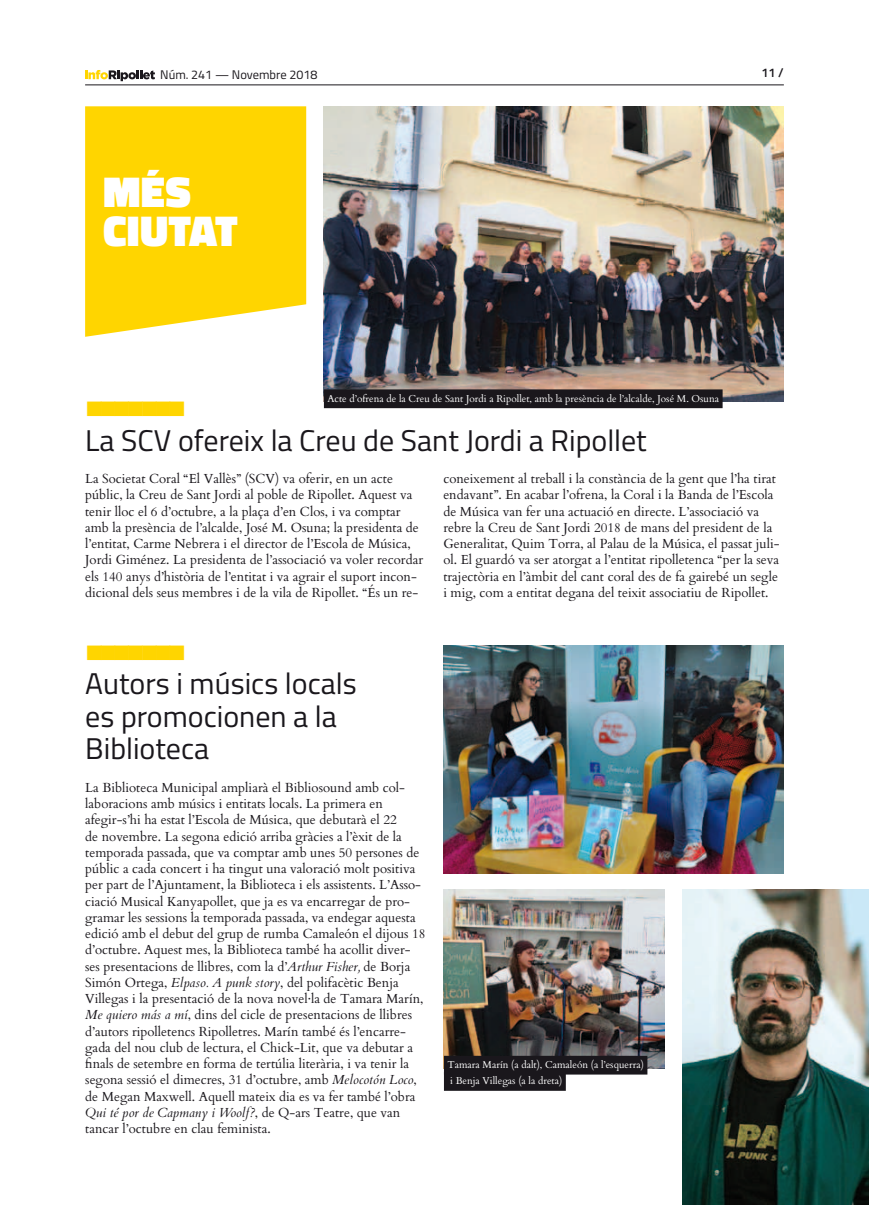
<style>
.page{position:relative;width:869px;height:1205px;background:#fff}
.page>*{position:absolute;margin:0;border:0;box-sizing:border-box;transform-origin:0 0}
.t1{font:900 43.75px/38.8px "Titillium";color:#fff}
.t2{font:30px/32.5px "Titillium";color:#1a171c}
.t3{font:25px "Wingdings";color:#ffd500}
.t4{font:13.12px/16.2px "Cardo";color:#1a171c}
.t5{font:12.5px "Titillium";color:#1a171c}
.t6{font:600 12.5px "Titillium";color:#1a171c}
.t7{font:10px/16.2px "Cardo";color:#fff}
.s1{font-style:italic}
</style>
<div class="page">
<hr style="left:85px;top:84px;width:698px;height:1px;background:#1a171c">
<svg style="left:85px;top:70px;width:70px;height:11px"></svg>
<svg style="left:85px;top:106px;width:221px;height:231px;background:#ffd812"></svg>
<img style="left:324px;top:106px;width:459px;height:296px">
<img style="left:443px;top:645px;width:340px;height:228px">
<img style="left:443px;top:889px;width:221px;height:179px">
<img style="left:682px;top:889px;width:186px;height:316px">
<div style="left:324px;top:389px;width:398px;height:19px;background:#1a171c"></div>
<div style="left:444px;top:1056px;width:203px;height:18px;background:#1a171c"></div>
<div style="left:444px;top:1072px;width:121px;height:19px;background:#1a171c"></div>
<p class="t5" style="left:160px;top:66px;width:158px">Núm. 241 — Novembre 2018</p>
<p class="t6" style="left:761px;top:64px;width:24px">11 /</p>
<h1 class="t1" style="left:103px;top:173px;width:136px">MÉS<br>CI UTAT</h1>
<p class="t7" style="left:327px;top:390px;width:393px">Acte d’ofrena de la Creu de Sant Jordi a Ripollet, amb la presència de l’alcalde, José M. Osuna</p>
<h3 class="t3" style="left:85px;top:396px;width:102px">■■■■■■■</h3>
<h2 class="t2" style="left:85px;top:422px;width:562px">La SCV ofereix la Creu de Sant Jordi a Ripollet</h2>
<p class="t4" style="left:85px;top:470px;width:339px">La Societat Coral “El Vallès” (SCV) va oferir, en un acte públic, la Creu de Sant Jordi al poble de Ripollet. Aquest va tenir lloc el 6 d’octubre, a la plaça d’en Clos, i va comptar amb la presència de l’alcalde, José M. Osuna; la presidenta de l’entitat, Carme Nebrera i el director de l’Escola de Música, Jordi Giménez. La presidenta de l’associació va voler recordar els 140 anys d’història de l’entitat i va agrair el suport incon&shy;dicional dels seus membres i de la vila de Ripollet. “És un re-</p>
<h3 class="t3" style="left:85px;top:639px;width:102px">■■■■■■■</h3>
<h2 class="t2" style="left:85px;top:666px;width:273px">Autors i músics locals es promocionen a la<br>Biblioteca</h2>
<p class="t4" style="left:85px;top:779px;width:342px">La Biblioteca Municipal ampliarà el Bibliosound amb col· laboracions amb músics i entitats locals. La primera en afegir-s’hi ha estat l’Escola de Música, que debutarà el 22<br>de novembre. La segona edició arriba gràcies a l’èxit de la temporada passada, que va comptar amb unes 50 persones de públic a cada concert i ha tingut una valoració molt positiva per part de l’Ajuntament, la Biblioteca i els assistents. L’Asso&shy;ciació Musical Kanyapollet, que ja es va encarregar de pro&shy;gramar les sessions la temporada passada, va endegar aquesta edició amb el debut del grup de rumba Camaleón el dijous 18 d’octubre. Aquest mes, la Biblioteca també ha acollit diver&shy;ses presentacions de llibres, com la d’<span class="s1">Arthur Fisher,</span> de Borja Simón Ortega, <span class="s1">Elpaso. A punk story</span>, del polifacètic Benja Villegas i la presentació de la nova novel·la de Tamara Marín, <span class="s1">Me quiero más a mí</span>, dins del cicle de presentacions de llibres d’autors ripolletencs Ripolletres. Marín també és l’encarre&shy;gada del nou club de lectura, el Chick-Lit, que va debutar a finals de setembre en forma de tertúlia literària, i va tenir la segona sessió el dimecres, 31 d’octubre, amb <span class="s1">Melocotón Loco</span>, de Megan Maxwell. Aquell mateix dia es va fer també l’obra <span class="s1">Qui té por de Capmany i Woolf?</span>, de Q-ars Teatre, que van tancar l’octubre en clau feminista.</p>
<p class="t4" style="left:443px;top:470px;width:337px">coneixement al treball i la constància de la gent que l’ha tirat endavant”. En acabar l’ofrena, la Coral i la Banda de l’Escola de Música van fer una actuació en directe. L’associació va rebre la Creu de Sant Jordi 2018 de mans del president de la Generalitat, Quim Torra, al Palau de la Música, el passat juli&shy;ol. El guardó va ser atorgat a l’entitat ripolletenca “per la seva trajectòria en l’àmbit del cant coral des de fa gairebé un segle i mig, com a entitat degana del teixit associatiu de Ripollet.</p>
<p class="t7" style="left:447px;top:1056px;width:198px">Tamara Marín (a dalt), Camaleón (a l’esquerra) i Benja Villegas (a la dreta)</p>
</div>
